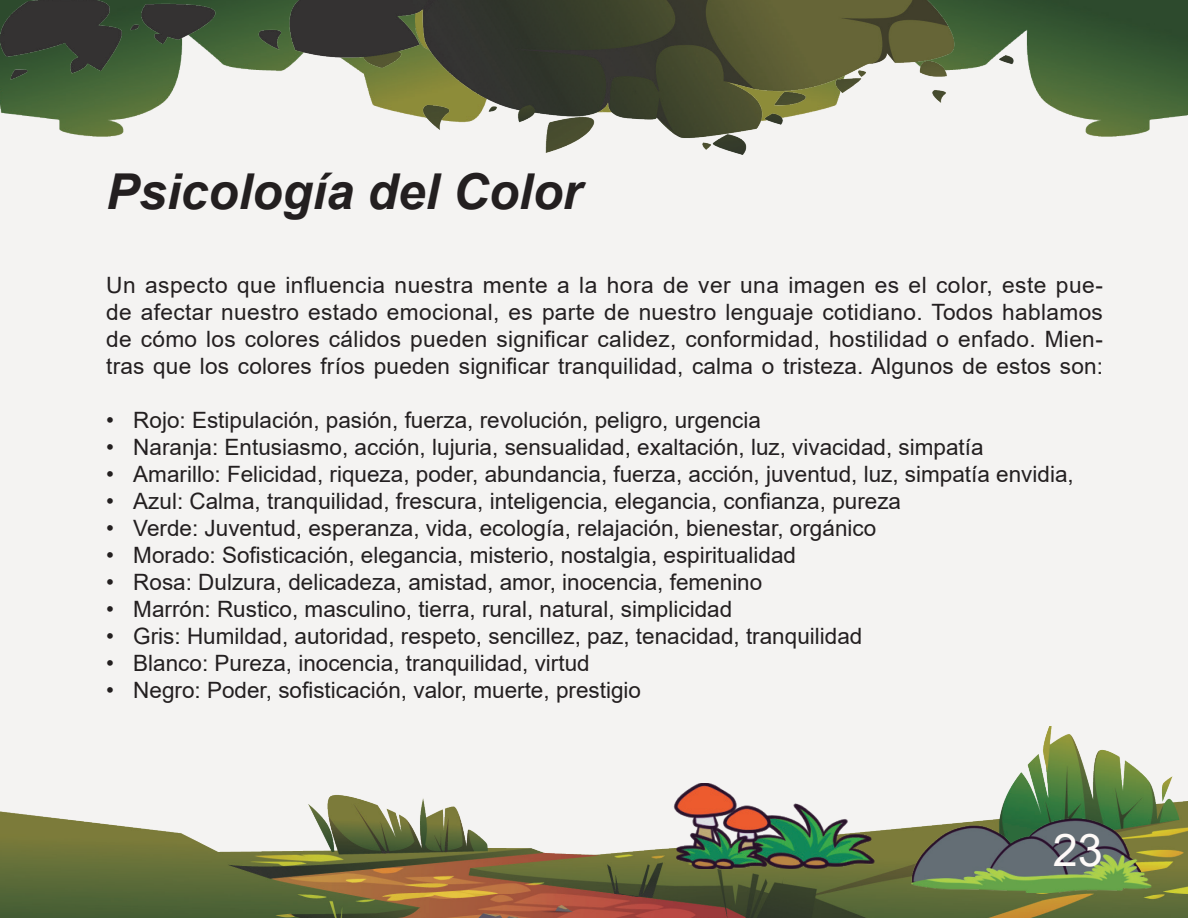
<style>
.page{position:relative;width:1188px;height:918px;background:#f4f3f2}
.page>*{position:absolute;margin:0;border:0;box-sizing:border-box;transform-origin:0 0}
.t1{font:italic 700 49.5px "Arial";color:#231f20}
.t2{font:45px "Arial";color:#fefaf8}
.t3{font:22.5px/27px "Arial";color:#231f20;text-align:justify}
</style>
<div class="page">
<img style="left:0;top:727px;width:1188px;height:191px">
<img style="left:0;top:0;width:1188px;height:155px">
<img style="left:912px;top:819px;width:240px;height:74px">
<img style="left:673px;top:783px;width:201px;height:86px">
<h1 class="t1" style="left:106px;top:159px;width:477px">Psicología del Color</h1>
<p class="t3" style="left:106px;top:271px;width:998px">Un aspecto que influencia nuestra mente a la hora de ver una imagen es el color, este pue&shy;de afectar nuestro estado emocional, es parte de nuestro lenguaje cotidiano. Todos hablamos de cómo los colores cálidos pueden significar calidez, conformidad, hostilidad o enfado. Mien&shy;tras que los colores fríos pueden significar tranquilidad, calma o tristeza. Algunos de estos son:</p>
<p class="t3" style="left:106px;top:406px;width:656px">• Rojo: Estipulación, pasión, fuerza, revolución, peligro, urgencia</p>
<p class="t3" style="left:106px;top:433px;width:879px">• Naranja: Entusiasmo, acción, lujuria, sensualidad, exaltación, luz, vivacidad, simpatía</p>
<p class="t3" style="left:106px;top:460px;width:969px">• Amarillo: Felicidad, riqueza, poder, abundancia, fuerza, acción, juventud, luz, simpatía envidia,</p>
<p class="t3" style="left:106px;top:487px;width:796px">• Azul: Calma, tranquilidad, frescura, inteligencia, elegancia, confianza, pureza</p>
<p class="t3" style="left:106px;top:514px;width:771px">• Verde: Juventud, esperanza, vida, ecología, relajación, bienestar, orgánico</p>
<p class="t3" style="left:106px;top:541px;width:691px">• Morado: Sofisticación, elegancia, misterio, nostalgia, espiritualidad</p>
<p class="t3" style="left:106px;top:568px;width:658px">• Rosa: Dulzura, delicadeza, amistad, amor, inocencia, femenino</p>
<p class="t3" style="left:106px;top:595px;width:627px">• Marrón: Rustico, masculino, tierra, rural, natural, simplicidad</p>
<p class="t3" style="left:106px;top:622px;width:758px">• Gris: Humildad, autoridad, respeto, sencillez, paz, tenacidad, tranquilidad</p>
<p class="t3" style="left:106px;top:649px;width:485px">• Blanco: Pureza, inocencia, tranquilidad, virtud</p>
<p class="t3" style="left:106px;top:676px;width:536px">• Negro: Poder, sofisticación, valor, muerte, prestigio</p>
<h2 class="t2" style="left:1053px;top:819px;width:52px">23</h2>
</div>
